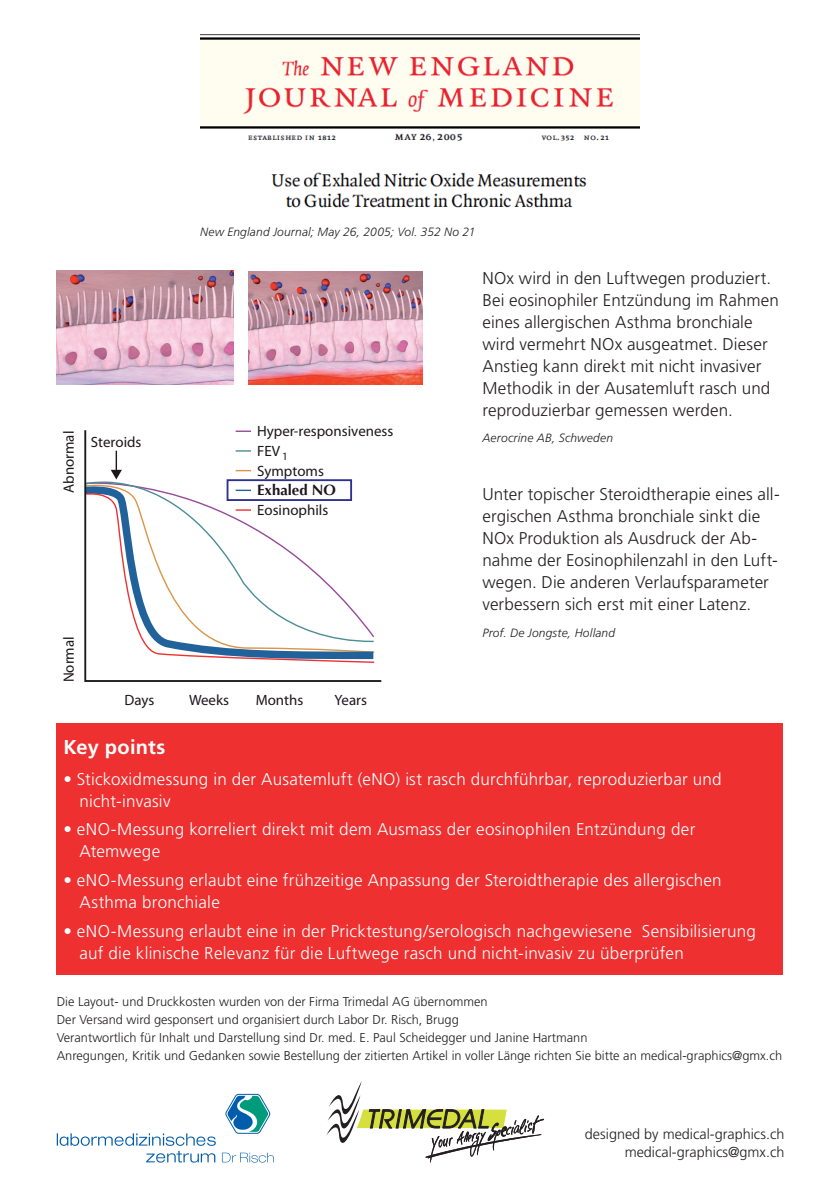
<style>
.page{position:relative;width:840px;height:1191px;background:#fff}
.page>*{position:absolute;margin:0;border:0;box-sizing:border-box;transform-origin:0 0}
.t1{font:700 20px "Frutiger";letter-spacing:.01em;color:#fff}
.t2{font:300 17px/22px "Frutiger";letter-spacing:.005em;color:#231f20}
.t3{font:300 17px/22px "Frutiger";letter-spacing:.015em;color:#fff}
.t4{font:15px/19.6px "Optima";color:#1c171b}
.t5{font:700 15px "Optima";color:#1c171b}
.t6{font:300 14.4px/17.2px "Frutiger";color:#231f20;text-align:right}
.t7{font:300 12.8px/18px "Frutiger";color:#231f20}
.t8{font:italic 300 12px "Frutiger";letter-spacing:.015em;color:#231f20}
</style>
<div class="page">
<svg style="left:222px;top:1152px;width:52px;height:10px"></svg>
<svg style="left:57px;top:1133px;width:159px;height:29px"></svg>
<svg style="left:225px;top:1093px;width:45px;height:40px"></svg>
<img style="left:57px;top:270px;width:176px;height:115px">
<img style="left:249px;top:271px;width:173px;height:113px">
<div style="left:57px;top:723px;width:725px;height:251px;background:#ee3030"></div>
<img style="left:200px;top:34px;width:439px;height:174px">
<svg style="left:84px;top:430px;width:298px;height:252px"></svg>
<div style="left:226px;top:479px;width:126px;height:22px;border:2px solid #2e3092"></div>
<svg style="left:326px;top:1081px;width:217px;height:81px"></svg>
<p class="t4" style="left:59px;top:493px;width:64px;rotate:-90deg">Abnormal</p>
<p class="t4" style="left:59px;top:682px;width:48px;rotate:-90deg">Normal</p>
<p class="t4" style="left:91px;top:432px;width:52px">Steroids</p>
<p class="t8" style="left:200px;top:225px;width:277px">New England Journal; May 26, 2005; Vol. 352 No 21</p>
<p class="t2" style="left:482px;top:267px;width:298px">NOx wird in den Luftwegen produziert.<br>Bei eosinophiler Entzündung im Rahmen eines allergischen Asthma bronchiale wird vermehrt NOx ausgeatmet. Dieser Anstieg kann direkt mit nicht invasiver Methodik in der Ausatemluft rasch und reproduzierbar gemessen werden.</p>
<p class="t4" style="left:257px;top:421px;width:138px">Hyper-responsiveness<br>FEV <sub>1<br></sub>Symptoms</p>
<p class="t5" style="left:257px;top:481px;width:80px">Exhaled NO</p>
<p class="t4" style="left:257px;top:500px;width:73px">Eosinophils</p>
<p class="t8" style="left:482px;top:431px;width:132px">Aerocrine AB, Schweden</p>
<p class="t2" style="left:482px;top:483px;width:298px">Unter topischer Steroidtherapie eines all&shy;ergischen Asthma bronchiale sinkt die NOx Produktion als Ausdruck der Ab&shy;nahme der Eosinophilenzahl in den Luft&shy;wegen. Die anderen Verlaufsparameter verbessern sich erst mit einer Latenz.</p>
<p class="t8" style="left:482px;top:626px;width:134px">Prof. De Jongste, Holland</p>
<p class="t4" style="left:124px;top:690px;width:32px">Days</p>
<p class="t4" style="left:189px;top:690px;width:41px">Weeks</p>
<p class="t4" style="left:256px;top:690px;width:49px">Months</p>
<p class="t4" style="left:334px;top:690px;width:34px">Years</p>
<p class="t1" style="left:63px;top:735px;width:103px">Key points</p>
<p class="t3" style="left:79px;top:767px;width:643px;text-indent:-16px">• Stickoxidmessung in der Ausatemluft (eNO) ist rasch durchführbar, reproduzierbar und nicht-invasiv</p>
<p class="t3" style="left:79px;top:818px;width:617px;text-indent:-16px">• eNO-Messung korreliert direkt mit dem Ausmass der eosinophilen Entzündung der<br>Atemwege</p>
<p class="t3" style="left:79px;top:869px;width:643px;text-indent:-16px">• eNO-Messung erlaubt eine frühzeitige Anpassung der Steroidtherapie des allergischen<br>Asthma bronchiale</p>
<p class="t3" style="left:79px;top:920px;width:677px;text-indent:-16px">• eNO-Messung erlaubt eine in der Pricktestung/serologisch nachgewiesene Sensibilisierung auf die klinische Relevanz für die Luftwege rasch und nicht-invasiv zu überprüfen</p>
<p class="t7" style="left:57px;top:992px;width:726px">Die Layout- und Druckkosten wurden von der Firma Trimedal AG übernommen<br>Der Versand wird gesponsert und organisiert durch Labor Dr. Risch, Brugg<br>Verantwortlich für Inhalt und Darstellung sind Dr. med. E. Paul Scheidegger und Janine Hartmann<br>Anregungen, Kritik und Gedanken sowie Bestellung der zitierten Artikel in voller Länge richten Sie bitte an medical-graphics@gmx.ch</p>
<p class="t6" style="left:584px;top:1125px;width:201px">designed by medical-graphics.ch medical-graphics@gmx.ch</p>
</div>
